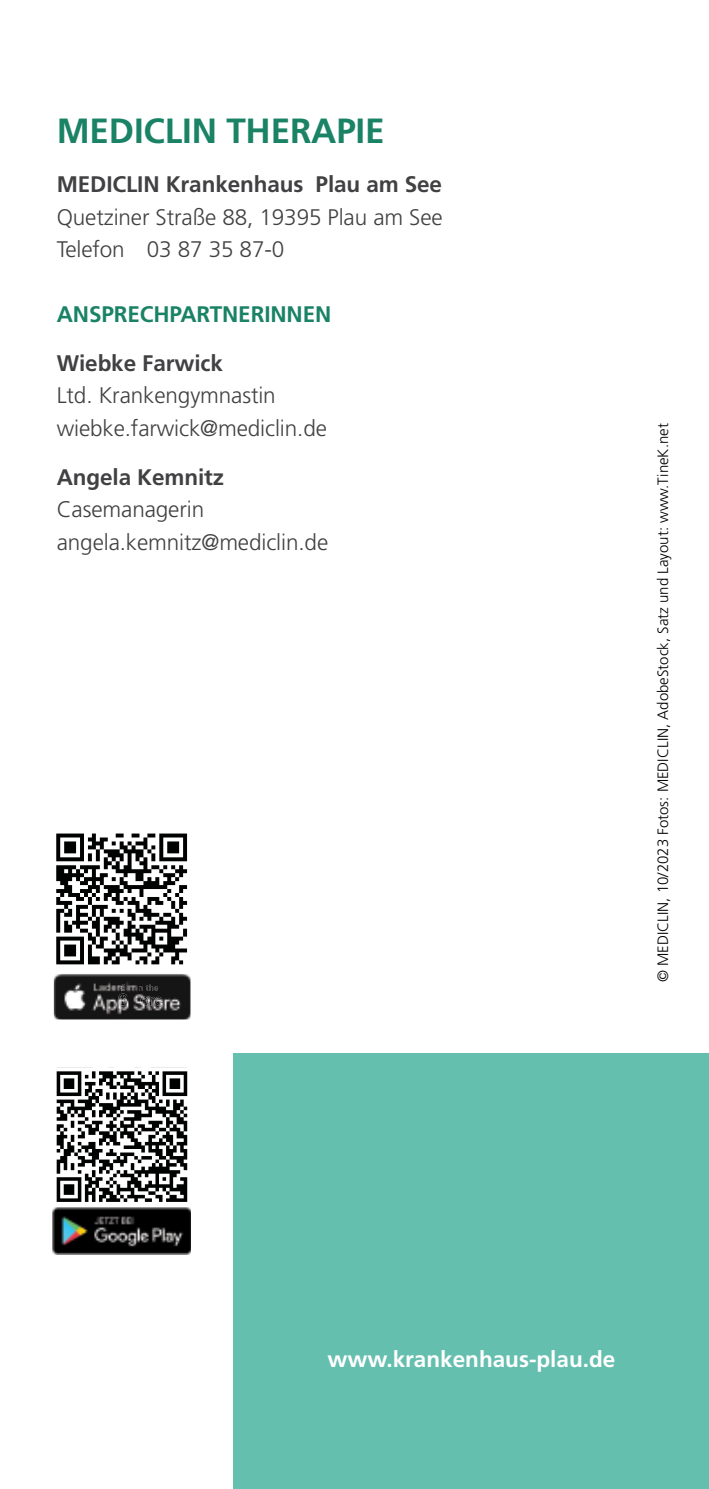
<style>
.page{position:relative;width:709px;height:1489px;background:#fff}
.page>*{position:absolute;margin:0;border:0;box-sizing:border-box;transform-origin:0 0}
.t1{font:700 35px "Frutiger LT Pro";letter-spacing:-.005em;color:#1a8265}
.t2{font:300 22.5px/32.5px "Frutiger LT Pro";letter-spacing:-.005em;color:#414042}
.t3{font:700 22.5px "Frutiger LT Pro";letter-spacing:-.005em;color:#414042}
.t4{font:700 22.5px "Frutiger LT Pro";color:#fff}
.t5{font:700 22.5px "Frutiger LT Pro";color:#1a8265}
.t6{font:300 15px "Frutiger LT Pro";color:#000}
</style>
<div class="page">
<div style="left:234px;top:1052px;width:475px;height:436px;background:#65bfaf"></div>
<img style="left:54px;top:974px;width:136px;height:45px">
<svg style="left:140px;top:996px;width:22px;height:9px"></svg>
<svg style="left:118px;top:984px;width:9px;height:24px"></svg>
<svg style="left:139px;top:984px;width:19px;height:6px"></svg>
<img style="left:52px;top:1207px;width:139px;height:46px">
<svg style="left:56px;top:833px;width:131px;height:131px"></svg>
<svg style="left:56px;top:1067px;width:132px;height:135px"></svg>
<svg style="left:57px;top:1071px;width:130px;height:130px"></svg>
<h1 class="t1" style="left:57px;top:110px;width:125px">MEDICLIN</h1>
<h1 class="t1" style="left:226px;top:110px;width:160px">therapie</h1>
<p class="t3" style="left:57px;top:171px;width:387px">MediClin Krankenhaus Plau am See</p>
<p class="t2" style="left:57px;top:201px;width:387px">Quetziner Straße 88, 19395 Plau am See<br>Telefon 03 87 35 87-0</p>
<p class="t5" style="left:57px;top:301px;width:112px">ANSPRECHPARTNERINNEN</p>
<p class="t3" style="left:57px;top:349px;width:168px">Wiebke Farwick</p>
<p class="t2" style="left:57px;top:379px;width:272px">Ltd. Krankengymnastin wiebke.farwick@mediclin.de</p>
<p class="t3" style="left:57px;top:463px;width:169px">Angela Kemnitz</p>
<p class="t2" style="left:57px;top:493px;width:273px">Casemanagerin angela.kemnitz@mediclin.de</p>
<p class="t6" style="left:654px;top:981px;width:560px;rotate:-90deg">© MediCli n, 10/2023 Fotos: MEDICLIN, AdobeStock, Satz und Layout: www.TineK.net</p>
<p class="t4" style="left:327px;top:1345px;width:289px">www.krankenhaus-plau.de</p>
</div>
